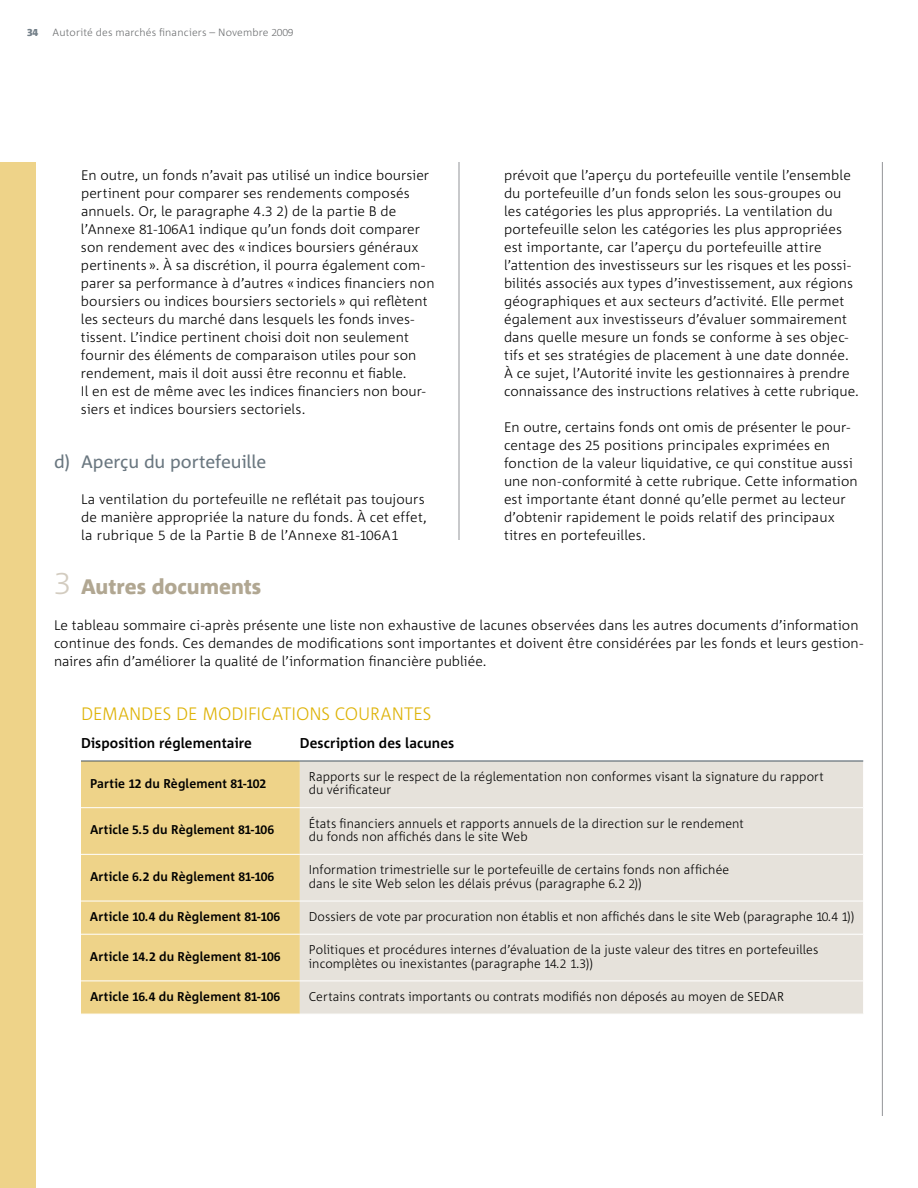
<style>
.page{position:relative;width:918px;height:1188px;background:#fff}
.page>*{position:absolute;margin:0;border:0;box-sizing:border-box;transform-origin:0 0}
.t1{font:800 21px "Corpid";color:#b1a792}
.t2{font:300 18px "Corpid";letter-spacing:-.005em;color:#deb308}
.t3{font:18px "Corpid";letter-spacing:-.005em;color:#6a7780}
.t4{font:700 14.25px "Corpid";letter-spacing:.01em;color:#000}
.t5{font:300 13.8px/18px "Corpid";letter-spacing:.005em;color:#000}
.t6{font:300 12.75px/13.5px "Corpid";letter-spacing:.005em;color:#000}
.t7{font:700 12.75px "Corpid";letter-spacing:.01em;color:#000}
.t8{font:300 10.5px "Corpid";letter-spacing:.015em;color:#6d6f71}
.t9{font:800 10.5px "Corpid Caps";color:#737f88}
.s1{font-family:"Corpid Caps"}
.s2{font-family:"Corpid Caps";font-weight:300;font-size:31.5px;color:#d3ccc0}
</style>
<div class="page">
<hr style="left:882px;top:162px;width:1px;height:954px;background:#939598">
<div style="left:0;top:162px;width:36px;height:1026px;background:#eed389"></div>
<div style="left:81px;top:761px;width:219px;height:253px;background:#eed389"></div>
<div style="left:300px;top:761px;width:563px;height:253px;background:#e6e2db"></div>
<hr style="left:81px;top:807px;width:219px;height:1px;background:#fff">
<hr style="left:300px;top:807px;width:563px;height:1px;background:#fff">
<hr style="left:81px;top:854px;width:219px;height:1px;background:#fff">
<hr style="left:300px;top:854px;width:563px;height:1px;background:#fff">
<hr style="left:81px;top:901px;width:219px;height:1px;background:#fff">
<hr style="left:300px;top:901px;width:563px;height:1px;background:#fff">
<hr style="left:81px;top:934px;width:219px;height:1px;background:#fff">
<hr style="left:300px;top:934px;width:563px;height:1px;background:#fff">
<hr style="left:81px;top:980px;width:219px;height:1px;background:#fff">
<hr style="left:300px;top:980px;width:563px;height:1px;background:#fff">
<hr style="left:81px;top:760px;width:219px;height:1px;background:#455560">
<hr style="left:300px;top:760px;width:563px;height:1px;background:#455560">
<hr style="left:459px;top:162px;width:1px;height:378px;background:#939598">
<p class="t9" style="left:27px;top:27px;width:13px">34</p>
<p class="t8" style="left:53px;top:27px;width:243px">Autorité des marchés financiers – Novembre <span class="s1">2009</span></p>
<p class="t5" style="left:81px;top:166px;width:355px">En outre, un fonds n’avait pas utilisé un indice boursier pertinent pour comparer ses rendements composés annuels. Or, le paragraphe <span class="s1">4</span>.<span class="s1">3 2</span>) de la partie B de l’Annexe <span class="s1">81</span>‑<span class="s1">106</span>A<span class="s1">1</span> indique qu’un fonds doit comparer son rendement avec des «indices boursiers généraux pertinents». À sa discrétion, il pourra également com&shy;parer sa performance à d’autres «indices financiers non boursiers ou indices boursiers sectoriels» qui reflètent les secteurs du marché dans lesquels les fonds inves&shy;tissent. L’indice pertinent choisi doit non seulement fournir des éléments de comparaison utiles pour son rendement, mais il doit aussi être reconnu et fiable.<br>Il en est de même avec les indices financiers non bour&shy;siers et indices boursiers sectoriels.</p>
<h2 class="t3" style="left:54px;top:452px;width:214px">d) Aperçu du portefeuille</h2>
<p class="t5" style="left:81px;top:490px;width:347px">La ventilation du portefeuille ne reflétait pas toujours de manière appropriée la nature du fonds. À cet effet, la rubrique <span class="s1">5</span> de la Partie B de l’Annexe <span class="s1">81</span>‑<span class="s1">106</span>A<span class="s1">1</span></p>
<p class="t5" style="left:504px;top:166px;width:356px">prévoit que l’aperçu du portefeuille ventile l’ensemble du portefeuille d’un fonds selon les sous-groupes ou les catégories les plus appropriés. La ventilation du portefeuille selon les catégories les plus appropriées est importante, car l’aperçu du portefeuille attire l’attention des investisseurs sur les risques et les possi&shy;bilités associés aux types d’investissement, aux régions géographiques et aux secteurs d’activité. Elle permet également aux investisseurs d’évaluer sommairement dans quelle mesure un fonds se conforme à ses objec&shy;tifs et ses stratégies de placement à une date donnée.<br>À ce sujet, l’Autorité invite les gestionnaires à prendre connaissance des instructions relatives à cette rubrique.</p>
<p class="t5" style="left:504px;top:418px;width:355px">En outre, certains fonds ont omis de présenter le pour&shy;centage des <span class="s1">25</span> positions principales exprimées en fonction de la valeur liquidative, ce qui constitue aussi une non-conformité à cette rubrique. Cette information est importante étant donné qu’elle permet au lecteur d’obtenir rapidement le poids relatif des principaux titres en portefeuilles.</p>
<h1 class="t1" style="left:54px;top:575px;width:209px"><span class="s2">3</span> Autres documents</h1>
<p class="t5" style="left:54px;top:616px;width:811px">Le tableau sommaire ci-après présente une liste non exhaustive de lacunes observées dans les autres documents d’information continue des fonds. Ces demandes de modifications sont importantes et doivent être considérées par les fonds et leurs gestion&shy;naires afin d’améliorer la qualité de l’information financière publiée.</p>
<h2 class="t2" style="left:81px;top:704px;width:35px">Demand</h2>
<h2 class="t2" style="left:153px;top:704px;width:112px">es de modi ficati</h2>
<h2 class="t2" style="left:296px;top:704px;width:86px">ons courant</h2>
<h2 class="t2" style="left:413px;top:704px;width:18px">es</h2>
<p class="t4" style="left:81px;top:735px;width:173px">Disposition réglementaire</p>
<p class="t4" style="left:300px;top:735px;width:156px">Description des lacunes</p>
<p class="t7" style="left:90px;top:776px;width:178px">Partie <span class="s1">12</span> du Règlement <span class="s1">81</span>‑<span class="s1">102</span></p>
<p class="t6" style="left:309px;top:770px;width:517px">Rapports sur le respect de la réglementation non conformes visant la signature du rapport du vérificateur</p>
<p class="t7" style="left:90px;top:823px;width:186px">Article <span class="s1">5</span>.<span class="s1">5</span> du Règlement <span class="s1">81</span>‑<span class="s1">106</span></p>
<p class="t6" style="left:309px;top:817px;width:437px">États financiers annuels et rapports annuels de la direction sur le rendement du fonds non affichés dans le site Web</p>
<p class="t7" style="left:90px;top:870px;width:186px">Article <span class="s1">6</span>.<span class="s1">2</span> du Règlement <span class="s1">81</span>‑<span class="s1">106</span></p>
<p class="t6" style="left:309px;top:863px;width:422px">Information trimestrielle sur le portefeuille de certains fonds non affichée dans le site Web selon les délais prévus (paragraphe <span class="s1">6</span>.<span class="s1">2 2</span>))</p>
<p class="t7" style="left:90px;top:910px;width:192px">Article <span class="s1">10</span>.<span class="s1">4</span> du Règlement <span class="s1">81</span>‑<span class="s1">106</span></p>
<p class="t6" style="left:309px;top:910px;width:547px">Dossiers de vote par procuration non établis et non affichés dans le site Web (paragraphe <span class="s1">10</span>.<span class="s1">4 1</span>))</p>
<p class="t7" style="left:90px;top:949px;width:192px">Article <span class="s1">14</span>.<span class="s1">2</span> du Règlement <span class="s1">81</span>‑<span class="s1">106</span></p>
<p class="t6" style="left:309px;top:943px;width:511px">Politiques et procédures internes d’évaluation de la juste valeur des titres en portefeuilles incomplètes ou inexistantes (paragraphe <span class="s1">14</span>.<span class="s1">2 1</span>.<span class="s1">3</span>))</p>
<p class="t7" style="left:90px;top:989px;width:192px">Article <span class="s1">16</span>.<span class="s1">4</span> du Règlement <span class="s1">81</span>‑<span class="s1">106</span></p>
<p class="t6" style="left:309px;top:990px;width:477px">Certains contrats importants ou contrats modifiés non déposés au moyen de SE DAR</p>
</div>
